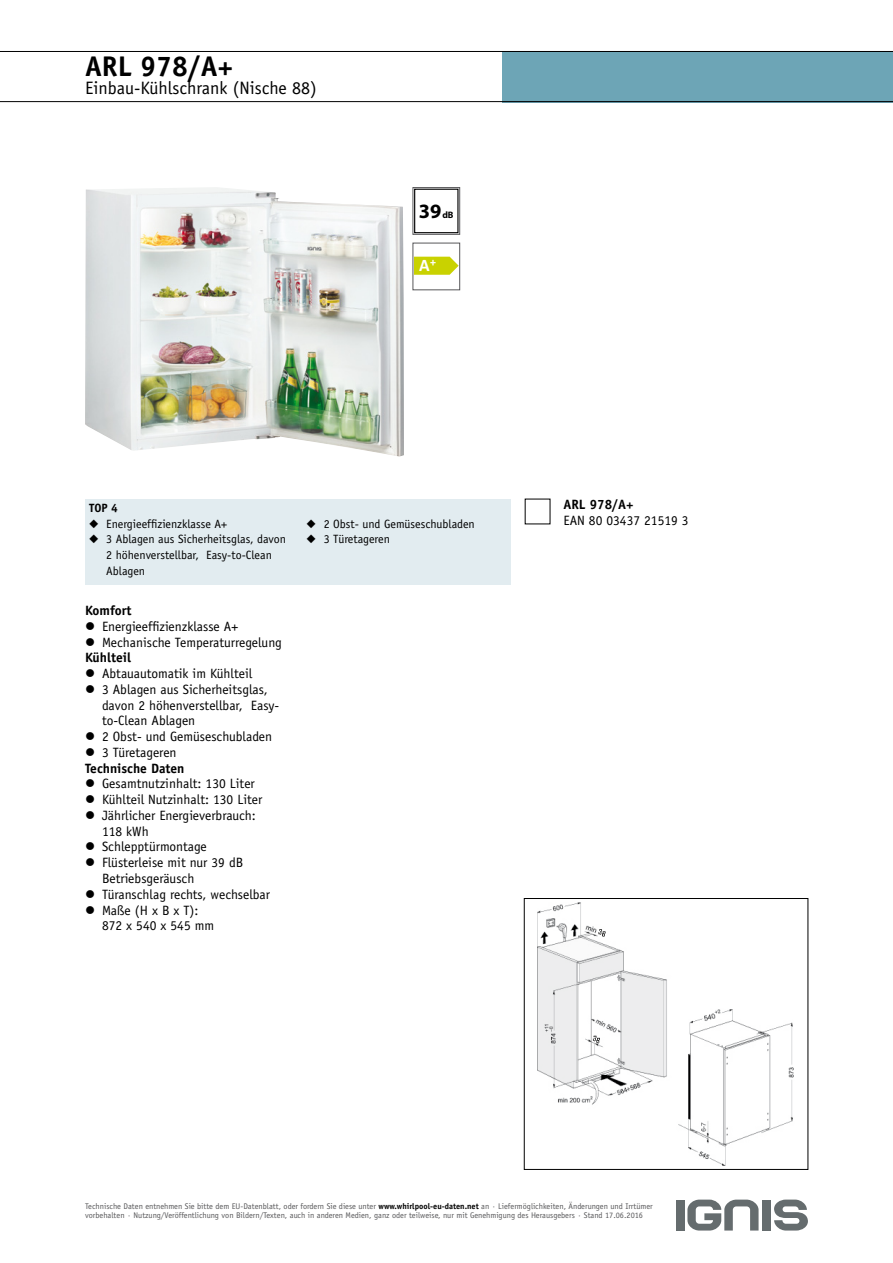
<style>
.page{position:relative;width:893px;height:1263px;background:#fff}
.page>*{position:absolute;margin:0;border:0;box-sizing:border-box;transform-origin:0 0}
.t1{font:700 28.5px "Officina Sans Std";color:#000}
.t2{font:700 20.4px "Myriad Pro";color:#000}
.t3{font:18px "Officina Sans Std";color:#000}
.t4{font:700 17.4px "Calibri";color:#fff}
.t5{font:13.5px/15.8px "Officina Sans Std";color:#000}
.t6{font:700 13.5px "Officina Sans Std";color:#000}
.t7{font:12px/15.8px "Officina Sans Std";color:#000}
.t8{font:700 12px "Officina Sans Std";color:#000}
.t9{font:8.25px/9px "Officina Sans Std";color:#58585a}
.s1{font-size:9.3px}
.s2{font-weight:700;color:#000}
</style>
<div class="page">
<svg style="left:0;top:51px;width:893px;height:51px"></svg>
<img style="left:85px;top:187px;width:319px;height:270px">
<svg style="left:414px;top:189px;width:44px;height:44px"></svg>
<div style="left:412px;top:187px;width:48px;height:48px;border:1px solid #58585a"></div>
<svg style="left:414px;top:257px;width:44px;height:18px"></svg>
<div style="left:412px;top:243px;width:48px;height:47px;border:1px solid #58585a"></div>
<div style="left:85px;top:499px;width:425px;height:85px;background:#e2ecf0"></div>
<div style="left:524px;top:898px;width:284px;height:272px;border:1px solid #000"></div>
<img style="left:538px;top:903px;width:256px;height:262px">
<div style="left:676px;top:1199px;width:8px;height:31px;background:#656c6e"></div>
<div style="left:763px;top:1199px;width:8px;height:31px;background:#656c6e"></div>
<svg style="left:687px;top:1199px;width:71px;height:31px"></svg>
<svg style="left:774px;top:1199px;width:34px;height:31px"></svg>
<h1 class="t1" style="left:85px;top:48px;width:150px">ARL 978/A+</h1>
<h3 class="t3" style="left:85px;top:77px;width:233px">Einbau-Kühlschrank (Nische 88)</h3>
<h2 class="t2" style="left:419px;top:197px;width:36px">39<span class="s1">dB</span></h2>
<p class="t4" style="left:419px;top:254px;width:18px">A<sup>+</sup></p>
<p class="t8" style="left:89px;top:500px;width:30px">TOP 4</p>
<p class="t7" style="left:89px;top:516px;width:139px">◆ Energieeffizienzklasse A+</p>
<p class="t7" style="left:106px;top:532px;width:181px;text-indent:-17px">◆ 3 Ablagen aus Sicherheitsglas, davon<br>2 höhenverstellbar, Easy-to-Clean<br>Ablagen</p>
<p class="t6" style="left:85px;top:602px;width:48px">Komfort</p>
<p class="t5" style="left:102px;top:618px;width:181px">Energieeffizienzklasse A+<br>Mechanische Temperaturregelung</p>
<p class="t6" style="left:85px;top:649px;width:47px">Kühlteil</p>
<p class="t5" style="left:102px;top:666px;width:179px">Abtauautomatik im Kühlteil<br>3 Ablagen aus Sicherheitsglas, davon 2 höhenverstellbar, Easy&shy;to-Clean Ablagen<br>2 Obst- und Gemüseschubladen<br>3 Türetageren</p>
<p class="t6" style="left:85px;top:760px;width:101px">Technische Daten</p>
<p class="t5" style="left:102px;top:776px;width:170px">Gesamtnutzinhalt: 130 Liter<br>Kühlteil Nutzinhalt: 130 Liter<br>Jährlicher Energieverbrauch:<br>118 kWh<br>Schlepptürmontage<br>Flüsterleise mit nur 39 dB<br>Betriebsgeräusch<br>Türanschlag rechts, wechselbar<br>Maße (H x B x T):<br>872 x 540 x 545 mm</p>
<p class="t7" style="left:307px;top:516px;width:170px">◆ 2 Obst- und Gemüseschubladen</p>
<p class="t7" style="left:307px;top:531px;width:85px">◆ 3 Türetageren</p>
<p class="t6" style="left:563px;top:496px;width:72px">ARL 978/A+</p>
<p class="t5" style="left:563px;top:512px;width:127px">EAN 80 03437 21519 3</p>
<p class="t9" style="left:85px;top:1202px;width:569px">Technische Daten entnehmen Sie bitte dem EU-Datenblatt, oder fordern Sie diese unter <span class="s2">www.whirlpool-eu-daten.net</span> an · Liefermöglichkeiten, Änderungen und Irrtümer vorbehalten · Nutzung/Veröffentlichung von Bildern/Texten, auch in anderen Medien, ganz oder teilweise, nur mit Genehmigung des Herausgebers · Stand 17.06.2016</p>
</div>
